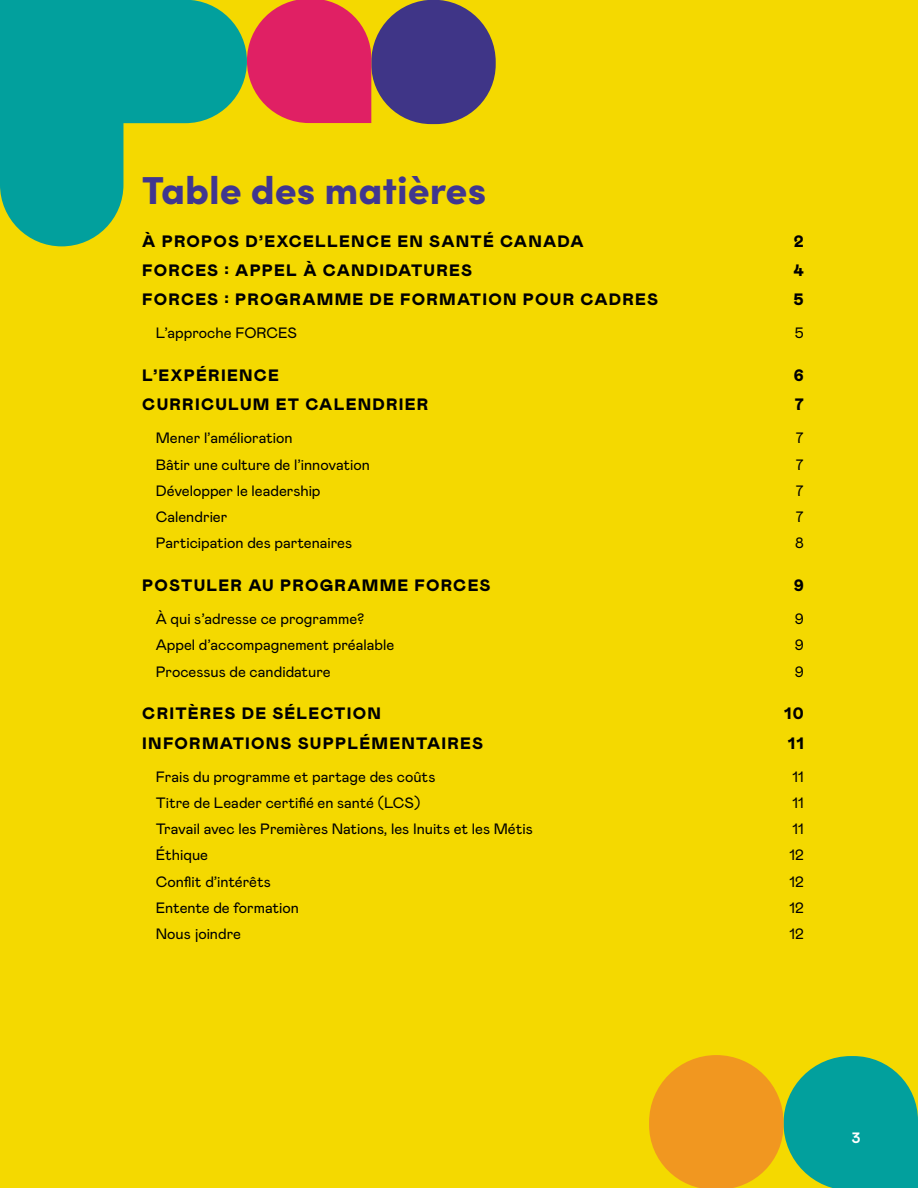
<style>
.page{position:relative;width:918px;height:1188px;background:#f4d900}
.page>*{position:absolute;margin:0;border:0;box-sizing:border-box;transform-origin:0 0}
.t1{font:900 39px "Sofia Pro";color:#40368f}
.t2{font:900 16.5px "Mabry Pro";letter-spacing:.075em;color:#000}
.t3{font:15px "Mabry Pro";color:#000}
.t4{font:700 15px "Mabry Pro";color:#fff}
</style>
<div class="page">
<div style="left:371px;top:0;width:125px;height:124px;background:#3f3587;border-radius:61px"></div>
<svg style="left:247px;top:0;width:124px;height:123px;background:#e23b55"></svg>
<svg style="left:0;top:0;width:247px;height:246px;fill:#02a09d"></svg>
<svg style="left:649px;top:1055px;width:269px;height:133px"></svg>
<h2 class="t1" style="left:142px;top:160px;width:345px">Table des matières</h2>
<p class="t2" style="left:142px;top:229px;width:443px">À PROPOS D’EXCELLENCE EN SANTÉ CANADA</p>
<p class="t2" style="left:794px;top:229px;width:11px">2</p>
<p class="t2" style="left:142px;top:259px;width:331px">FORCES : APPEL À CANDIDATURES</p>
<p class="t2" style="left:794px;top:259px;width:12px">4</p>
<p class="t2" style="left:142px;top:288px;width:517px">FORCES : PROGRAMME DE FORMATION POUR CADRES</p>
<p class="t2" style="left:794px;top:288px;width:12px">5</p>
<p class="t3" style="left:156px;top:323px;width:143px">L’approche FORCES</p>
<p class="t3" style="left:795px;top:323px;width:10px">5</p>
<p class="t2" style="left:142px;top:364px;width:138px">L’EXPÉRIENCE</p>
<p class="t2" style="left:794px;top:364px;width:12px">6</p>
<p class="t2" style="left:142px;top:393px;width:288px">CURRICULUM ET CALENDRIER</p>
<p class="t2" style="left:795px;top:393px;width:11px">7</p>
<p class="t3" style="left:156px;top:428px;width:138px">Mener l’amélioration</p>
<p class="t3" style="left:796px;top:428px;width:9px">7</p>
<p class="t3" style="left:156px;top:454px;width:216px">Bâtir une culture de l’innovation</p>
<p class="t3" style="left:796px;top:454px;width:9px">7</p>
<p class="t3" style="left:156px;top:480px;width:166px">Développer le leadership</p>
<p class="t3" style="left:796px;top:480px;width:9px">7</p>
<p class="t3" style="left:156px;top:506px;width:73px">Calendrier</p>
<p class="t3" style="left:796px;top:506px;width:9px">7</p>
<p class="t3" style="left:156px;top:533px;width:198px">Participation des partenaires</p>
<p class="t3" style="left:795px;top:533px;width:10px">8</p>
<p class="t2" style="left:142px;top:574px;width:350px">POSTULER AU PROGRAMME FORCES</p>
<p class="t2" style="left:794px;top:574px;width:12px">9</p>
<p class="t3" style="left:156px;top:608px;width:210px">À qui s’adresse ce programme?</p>
<p class="t3" style="left:795px;top:608px;width:10px">9</p>
<p class="t3" style="left:156px;top:635px;width:240px">Appel d’accompagnement préalable</p>
<p class="t3" style="left:795px;top:635px;width:10px">9</p>
<p class="t3" style="left:156px;top:661px;width:176px">Processus de candidature</p>
<p class="t3" style="left:795px;top:661px;width:10px">9</p>
<p class="t2" style="left:142px;top:702px;width:240px">CRITÈRES DE SÉLECTION</p>
<p class="t2" style="left:784px;top:702px;width:21px">10</p>
<p class="t2" style="left:142px;top:731px;width:342px">INFORMATIONS SUPPLÉMENTAIRES</p>
<p class="t2" style="left:788px;top:731px;width:18px">11</p>
<p class="t3" style="left:156px;top:766px;width:281px">Frais du programme et partage des coûts</p>
<p class="t3" style="left:793px;top:766px;width:13px">11</p>
<p class="t3" style="left:156px;top:792px;width:266px">Titre de Leader certifié en santé (LCS)</p>
<p class="t3" style="left:793px;top:792px;width:13px">11</p>
<p class="t3" style="left:156px;top:818px;width:379px">Travail avec les Premières Nations, les Inuits et les Métis</p>
<p class="t3" style="left:793px;top:818px;width:13px">11</p>
<p class="t3" style="left:156px;top:845px;width:54px">Éthique</p>
<p class="t3" style="left:789px;top:845px;width:16px">12</p>
<p class="t3" style="left:156px;top:871px;width:116px">Conflit d’intérêts</p>
<p class="t3" style="left:789px;top:871px;width:16px">12</p>
<p class="t3" style="left:156px;top:897px;width:145px">Entente de formation</p>
<p class="t3" style="left:789px;top:897px;width:16px">12</p>
<p class="t3" style="left:156px;top:923px;width:87px">Nous joindre</p>
<p class="t3" style="left:789px;top:923px;width:16px">12</p>
<p class="t4" style="left:852px;top:1127px;width:10px">3</p>
</div>
